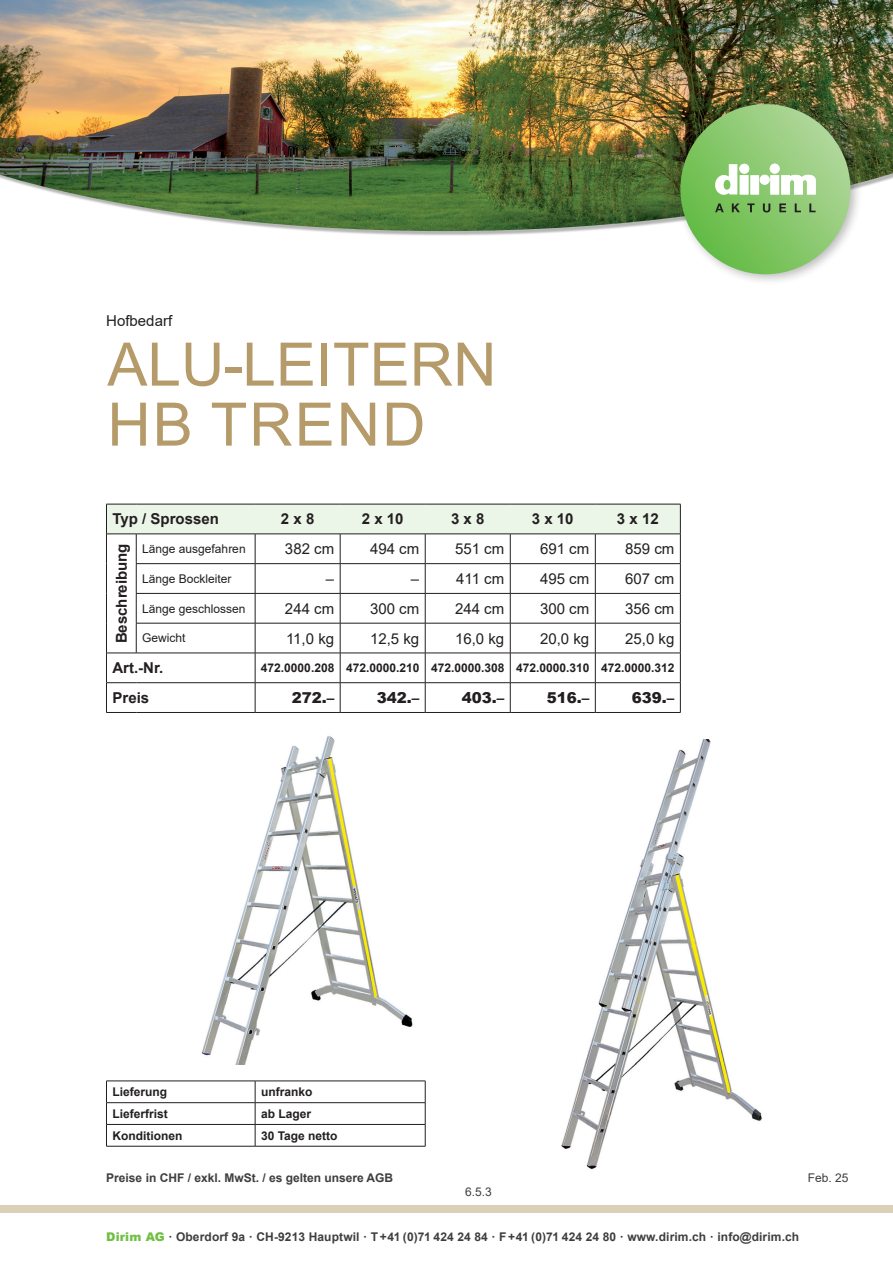
<style>
.page{position:relative;width:893px;height:1263px;background:#fff}
.page>*{position:absolute;margin:0;border:0;box-sizing:border-box;transform-origin:0 0}
.t1{font:60px/60px "Arial";color:#b59a6a}
.t2{font:15px "Arial";color:#231f20}
.t3{font:700 15px "Arial";color:#231f20}
.t4{font:900 15px "Arial";color:#231f20}
.t5{font:700 12px "Arial";letter-spacing:.01em;color:#3e3e3f}
.t6{font:700 12px "Arial";color:#231f20}
.t7{font:12px "Arial";color:#231f20}
.t8{font:12px "Arial";color:#3e3e3f}
.s1{font-weight:900;color:#71bf44}
</style>
<div class="page">
<img style="left:0;top:0;width:893px;height:231px">
<div style="left:0;top:1205px;width:893px;height:8px;background:#dccfb7"></div>
<div style="left:674px;top:98px;width:188px;height:188px;background:#231f20;opacity:.3"></div>
<svg style="left:680px;top:104px;width:170px;height:170px;background:#89c76e"></svg>
<div style="left:750px;top:175px;width:9px;height:19px;background:#fff"></div>
<svg style="left:760px;top:164px;width:56px;height:30px"></svg>
<svg style="left:715px;top:164px;width:34px;height:31px"></svg>
<svg style="left:715px;top:203px;width:9px;height:9px"></svg>
<svg style="left:732px;top:203px;width:8px;height:9px"></svg>
<svg style="left:747px;top:203px;width:8px;height:9px"></svg>
<svg style="left:763px;top:203px;width:7px;height:9px"></svg>
<svg style="left:779px;top:203px;width:7px;height:9px"></svg>
<svg style="left:795px;top:203px;width:6px;height:9px"></svg>
<svg style="left:809px;top:203px;width:7px;height:9px"></svg>
<hr style="left:106px;top:1102px;width:149px;height:1px;background:#231f20">
<hr style="left:255px;top:1102px;width:170px;height:1px;background:#231f20">
<hr style="left:106px;top:1124px;width:149px;height:1px;background:#231f20">
<hr style="left:255px;top:1124px;width:170px;height:1px;background:#231f20">
<svg style="left:255px;top:1082px;width:1px;height:64px"></svg>
<hr style="left:106px;top:1081px;width:149px;height:1px;background:#231f20">
<hr style="left:255px;top:1081px;width:170px;height:1px;background:#231f20">
<svg style="left:106px;top:1081px;width:1px;height:65px"></svg>
<svg style="left:425px;top:1081px;width:1px;height:65px"></svg>
<hr style="left:106px;top:1146px;width:149px;height:1px;background:#231f20">
<hr style="left:255px;top:1146px;width:170px;height:1px;background:#231f20">
<svg style="left:106px;top:504px;width:575px;height:119px"></svg>
<hr style="left:106px;top:623px;width:1px;height:30px;background:#231f20">
<hr style="left:136px;top:623px;width:119px;height:1px;background:#231f20">
<hr style="left:136px;top:623px;width:1px;height:30px;background:#231f20">
<hr style="left:255px;top:623px;width:85px;height:1px;background:#231f20">
<hr style="left:255px;top:623px;width:1px;height:30px;background:#231f20">
<hr style="left:340px;top:623px;width:85px;height:1px;background:#231f20">
<hr style="left:340px;top:623px;width:1px;height:30px;background:#231f20">
<hr style="left:425px;top:623px;width:85px;height:1px;background:#231f20">
<hr style="left:425px;top:623px;width:1px;height:30px;background:#231f20">
<hr style="left:510px;top:623px;width:85px;height:1px;background:#231f20">
<hr style="left:510px;top:623px;width:1px;height:30px;background:#231f20">
<hr style="left:595px;top:623px;width:86px;height:1px;background:#231f20">
<hr style="left:595px;top:623px;width:1px;height:30px;background:#231f20">
<hr style="left:680px;top:623px;width:1px;height:30px;background:#231f20">
<hr style="left:106px;top:653px;width:30px;height:1px;background:#231f20">
<hr style="left:136px;top:653px;width:119px;height:1px;background:#231f20">
<hr style="left:255px;top:653px;width:85px;height:1px;background:#231f20">
<hr style="left:340px;top:653px;width:85px;height:1px;background:#231f20">
<hr style="left:425px;top:653px;width:85px;height:1px;background:#231f20">
<hr style="left:510px;top:653px;width:85px;height:1px;background:#231f20">
<hr style="left:595px;top:653px;width:86px;height:1px;background:#231f20">
<hr style="left:106px;top:682px;width:30px;height:1px;background:#231f20">
<svg style="left:106px;top:653px;width:1px;height:59px"></svg>
<hr style="left:136px;top:682px;width:119px;height:1px;background:#231f20">
<hr style="left:255px;top:682px;width:85px;height:1px;background:#231f20">
<svg style="left:255px;top:653px;width:1px;height:59px"></svg>
<hr style="left:340px;top:682px;width:85px;height:1px;background:#231f20">
<svg style="left:340px;top:653px;width:1px;height:59px"></svg>
<hr style="left:425px;top:682px;width:85px;height:1px;background:#231f20">
<svg style="left:425px;top:653px;width:1px;height:59px"></svg>
<hr style="left:510px;top:682px;width:85px;height:1px;background:#231f20">
<svg style="left:510px;top:653px;width:1px;height:59px"></svg>
<hr style="left:595px;top:682px;width:86px;height:1px;background:#231f20">
<svg style="left:595px;top:653px;width:1px;height:59px"></svg>
<svg style="left:680px;top:653px;width:1px;height:59px"></svg>
<hr style="left:106px;top:712px;width:30px;height:1px;background:#231f20">
<hr style="left:136px;top:712px;width:119px;height:1px;background:#231f20">
<hr style="left:255px;top:712px;width:85px;height:1px;background:#231f20">
<hr style="left:340px;top:712px;width:85px;height:1px;background:#231f20">
<hr style="left:425px;top:712px;width:85px;height:1px;background:#231f20">
<hr style="left:510px;top:712px;width:85px;height:1px;background:#231f20">
<hr style="left:595px;top:712px;width:86px;height:1px;background:#231f20">
<img style="left:201px;top:736px;width:212px;height:329px">
<img style="left:561px;top:740px;width:201px;height:430px">
<p class="t2" style="left:106px;top:310px;width:67px">Hofbedarf</p>
<h1 class="t1" style="left:107px;top:334px;width:391px">ALU-LEITERN<br>HB TREND</h1>
<p class="t3" style="left:112px;top:509px;width:108px">Typ / Sprossen</p>
<p class="t3" style="left:281px;top:509px;width:35px">2 x 8</p>
<p class="t3" style="left:362px;top:509px;width:43px">2 x 10</p>
<p class="t3" style="left:451px;top:509px;width:35px">3 x 8</p>
<p class="t3" style="left:532px;top:509px;width:43px">3 x 10</p>
<p class="t3" style="left:617px;top:509px;width:43px">3 x 12</p>
<p class="t3" style="left:111px;top:643px;width:102px;rotate:-90deg">Beschreibung</p>
<p class="t7" style="left:142px;top:541px;width:105px">Länge ausgefahren</p>
<p class="t2" style="left:285px;top:539px;width:51px">382 cm</p>
<p class="t2" style="left:370px;top:539px;width:51px">494 cm</p>
<p class="t2" style="left:455px;top:539px;width:51px">551 cm</p>
<p class="t2" style="left:540px;top:539px;width:51px">691 cm</p>
<p class="t2" style="left:625px;top:539px;width:51px">859 cm</p>
<p class="t7" style="left:142px;top:570px;width:91px">Länge Bockleiter</p>
<p class="t2" style="left:326px;top:568px;width:10px">–</p>
<p class="t2" style="left:411px;top:568px;width:10px">–</p>
<p class="t2" style="left:456px;top:568px;width:50px">411 cm</p>
<p class="t2" style="left:540px;top:568px;width:51px">495 cm</p>
<p class="t2" style="left:625px;top:568px;width:51px">607 cm</p>
<p class="t7" style="left:142px;top:600px;width:105px">Länge geschlossen</p>
<p class="t2" style="left:285px;top:598px;width:51px">244 cm</p>
<p class="t2" style="left:370px;top:598px;width:51px">300 cm</p>
<p class="t2" style="left:455px;top:598px;width:51px">244 cm</p>
<p class="t2" style="left:540px;top:598px;width:51px">300 cm</p>
<p class="t2" style="left:625px;top:598px;width:51px">356 cm</p>
<p class="t7" style="left:142px;top:630px;width:45px">Gewicht</p>
<p class="t2" style="left:286px;top:628px;width:50px">11,0 kg</p>
<p class="t2" style="left:370px;top:628px;width:51px">12,5 kg</p>
<p class="t2" style="left:455px;top:628px;width:51px">16,0 kg</p>
<p class="t2" style="left:540px;top:628px;width:51px">20,0 kg</p>
<p class="t2" style="left:625px;top:628px;width:51px">25,0 kg</p>
<p class="t3" style="left:112px;top:657px;width:52px">Art.-Nr.</p>
<p class="t6" style="left:261px;top:659px;width:415px">472.0000.208 472.0000.210 472.0000.308 472.0000.310 472.0000.312</p>
<p class="t3" style="left:112px;top:687px;width:38px">Preis</p>
<p class="t4" style="left:292px;top:687px;width:44px">272.–</p>
<p class="t4" style="left:377px;top:687px;width:44px">342.–</p>
<p class="t4" style="left:462px;top:687px;width:44px">403.–</p>
<p class="t4" style="left:547px;top:687px;width:44px">516.–</p>
<p class="t4" style="left:632px;top:687px;width:44px">639.–</p>
<p class="t6" style="left:112px;top:1083px;width:56px">Lieferung</p>
<p class="t6" style="left:261px;top:1083px;width:53px">unfranko</p>
<p class="t6" style="left:112px;top:1105px;width:57px">Lieferfrist</p>
<p class="t6" style="left:261px;top:1105px;width:52px">ab Lager</p>
<p class="t6" style="left:112px;top:1127px;width:71px">Konditionen</p>
<p class="t6" style="left:261px;top:1127px;width:78px">30 Tage netto</p>
<p class="t5" style="left:106px;top:1169px;width:288px">Preise in CHF / exkl. MwSt. / es gelten unsere AGB</p>
<p class="t8" style="left:808px;top:1170px;width:42px">Feb. 25</p>
<p class="t8" style="left:465px;top:1183px;width:28px">6.5.3</p>
<p class="t5" style="left:106px;top:1229px;width:694px"><span class="s1">Dirim AG</span> · Oberdorf 9a · CH-9213 Hauptwil · T +41 (0)71 424 24 84 · F +41 (0)71 424 24 80 · www.dirim.ch · info@dirim.ch</p>
</div>
